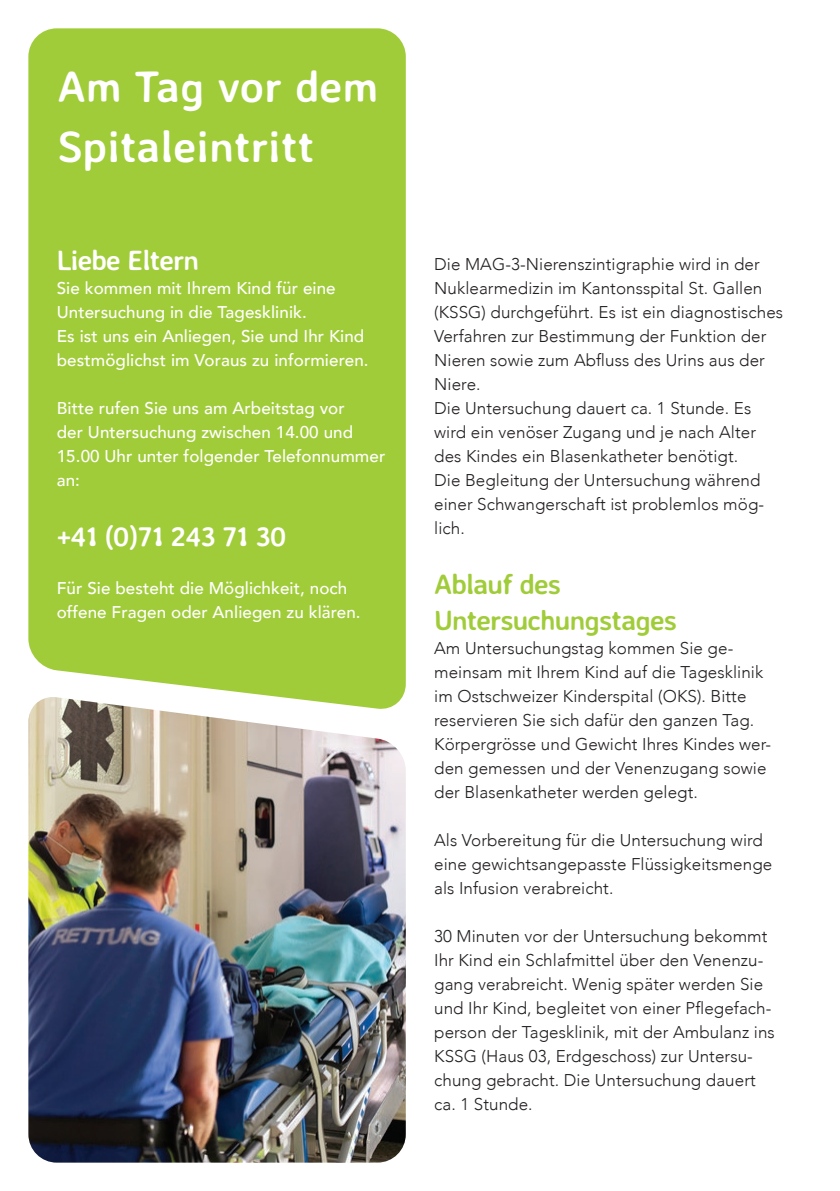
<style>
.page{position:relative;width:840px;height:1191px;background:#fff}
.page>*{position:absolute;margin:0;border:0;box-sizing:border-box;transform-origin:0 0}
.t1{font:700 44px/60px "Averia Sans Libre";letter-spacing:.005em;color:#fff}
.t2{font:700 28px/36px "Averia Sans Libre";letter-spacing:-.03em;color:#a1cc3a}
.t3{font:700 28px "Averia Sans Libre";letter-spacing:-.03em;color:#fff}
.t4{font:300 17px/24px "Avenir";letter-spacing:.005em;color:#231f20}
.t5{font:500 17px/24px "Avenir";letter-spacing:.005em;color:#fff}
</style>
<div class="page">
<div style="left:28px;top:28px;width:377px;height:669px;background:#a1cc3a"></div>
<img style="left:28px;top:697px;width:377px;height:465px">
<h1 class="t1" style="left:57px;top:55px;width:322px">Am Tag vor dem<br>Spitaleintritt</h1>
<h2 class="t3" style="left:57px;top:242px;width:144px">Liebe Eltern</h2>
<p class="t5" style="left:57px;top:275px;width:313px">Sie kommen mit Ihrem Kind für eine Untersuchung in die Tagesklinik.<br>Es ist uns ein Anliegen, Sie und Ihr Kind bestmöglichst im Voraus zu informieren.</p>
<p class="t5" style="left:57px;top:395px;width:330px">Bitte rufen Sie uns am Arbeitstag vor<br>der Untersuchung zwischen 14.00 und<br>15.00 Uhr unter folgender Telefonnummer an:</p>
<h2 class="t3" style="left:57px;top:518px;width:231px">+41 (0)71 243 71 30</h2>
<p class="t5" style="left:57px;top:575px;width:305px">Für Sie besteht die Möglichkeit, noch offene Fragen oder Anliegen zu klären.</p>
<p class="t4" style="left:434px;top:252px;width:350px">Die MAG-3-Nierenszintigraphie wird in der Nuklearmedizin im Kantonsspital St. Gallen (KSSG) durchgeführt. Es ist ein diagnostisches Verfahren zur Bestimmung der Funktion der Nieren sowie zum Abfluss des Urins aus der Niere.<br>Die Untersuchung dauert ca. 1 Stunde. Es wird ein venöser Zugang und je nach Alter des Kindes ein Blasenkatheter benötigt.<br>Die Begleitung der Untersuchung während einer Schwangerschaft ist problemlos mög&shy;lich.</p>
<h2 class="t2" style="left:434px;top:565px;width:244px">Ablauf des<br>Untersuchungstages</h2>
<p class="t4" style="left:434px;top:636px;width:338px">Am Untersuchungstag kommen Sie ge&shy;meinsam mit Ihrem Kind auf die Tagesklinik im Ostschweizer Kinderspital (OKS). Bitte reservieren Sie sich dafür den ganzen Tag.<br>Körpergrösse und Gewicht Ihres Kindes wer&shy;den gemessen und der Venenzugang sowie der Blasenkatheter werden gelegt.</p>
<p class="t4" style="left:434px;top:828px;width:339px">Als Vorbereitung für die Untersuchung wird eine gewichtsangepasste Flüssigkeitsmenge als Infusion verabreicht.</p>
<p class="t4" style="left:434px;top:924px;width:342px">30 Minuten vor der Untersuchung bekommt Ihr Kind ein Schlafmittel über den Venenzu&shy;gang verabreicht. Wenig später werden Sie und Ihr Kind, begleitet von einer Pflegefach&shy;person der Tagesklinik, mit der Ambulanz ins KSSG (Haus 03, Erdgeschoss) zur Untersu&shy;chung gebracht. Die Untersuchung dauert ca. 1 Stunde.</p>
</div>
